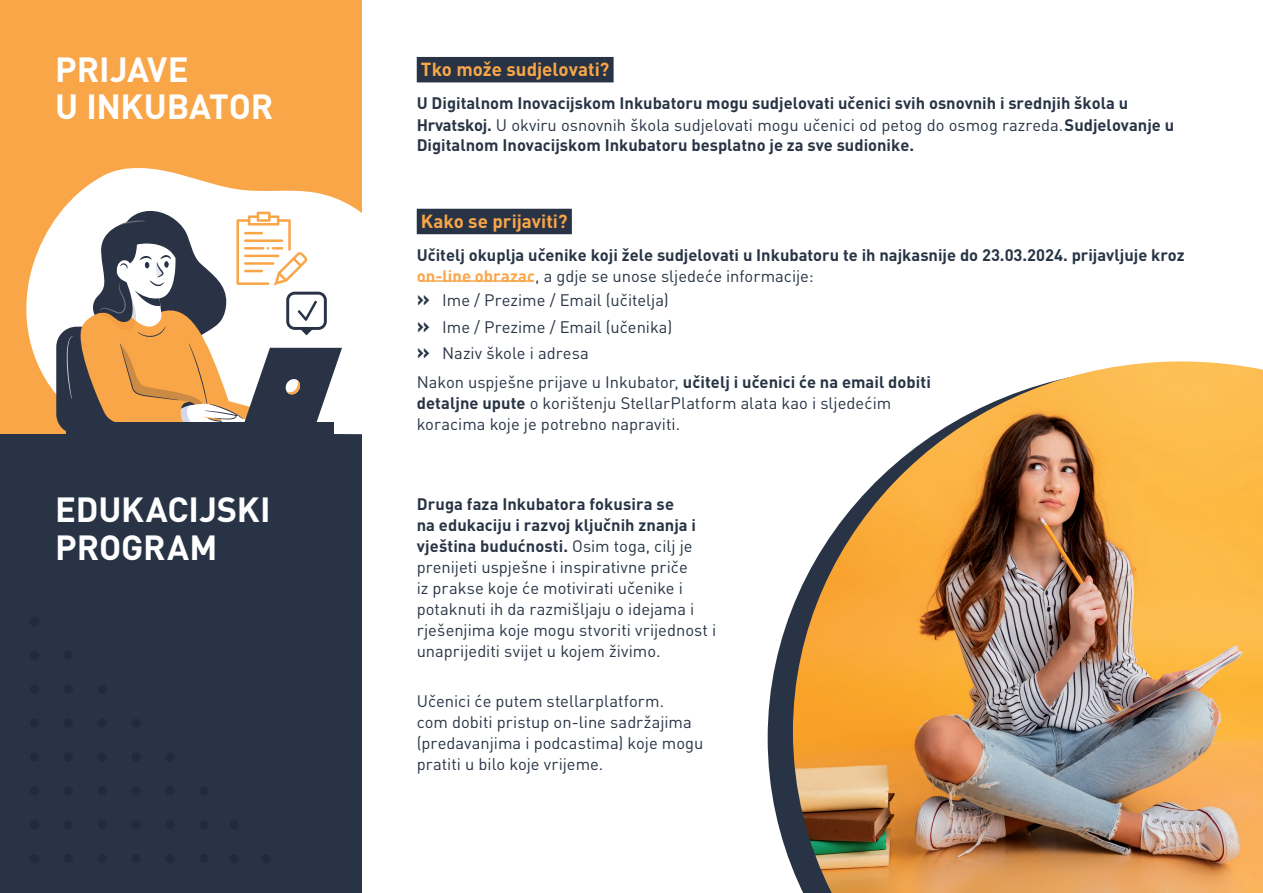
<style>
.page{position:relative;width:1263px;height:893px;background:#fff}
.page>*{position:absolute;margin:0;border:0;box-sizing:border-box;transform-origin:0 0}
.t1{font:700 34.5px/37.5px "DINX";letter-spacing:-.005em;color:#fff}
.t2{font:700 18.75px "DINX";color:#f9a648}
.t3{font:16.5px/21px "DINX";color:#283445}
.t4{font:700 16.5px/21px "DINX";color:#283445}
.s1{font-weight:400}
.s2{color:#f9a648}
.s3{font-weight:700;font-size:21px}
.s4{font-weight:700}
</style>
<div class="page">
<div style="left:0;top:0;width:361px;height:434px;background:#f9a648"></div>
<div style="left:0;top:434px;width:361px;height:459px;background:#283445"></div>
<div style="left:30px;top:854px;width:9px;height:9px;background:#202c3e;border-radius:50%"></div>
<div style="left:64px;top:854px;width:9px;height:9px;background:#202c3e;border-radius:50%"></div>
<div style="left:98px;top:854px;width:9px;height:9px;background:#202c3e;border-radius:50%"></div>
<div style="left:131px;top:854px;width:10px;height:9px;background:#202c3e;border-radius:50%"></div>
<div style="left:165px;top:854px;width:10px;height:9px;background:#202c3e;border-radius:50%"></div>
<div style="left:199px;top:854px;width:9px;height:9px;background:#202c3e;border-radius:50%"></div>
<div style="left:30px;top:820px;width:9px;height:9px;background:#202c3e;border-radius:50%"></div>
<div style="left:64px;top:820px;width:9px;height:9px;background:#202c3e;border-radius:50%"></div>
<div style="left:98px;top:820px;width:9px;height:9px;background:#202c3e;border-radius:50%"></div>
<div style="left:131px;top:820px;width:10px;height:9px;background:#202c3e;border-radius:50%"></div>
<div style="left:165px;top:820px;width:10px;height:9px;background:#202c3e;border-radius:50%"></div>
<div style="left:199px;top:820px;width:9px;height:9px;background:#202c3e;border-radius:50%"></div>
<div style="left:230px;top:854px;width:9px;height:9px;background:#202c3e;border-radius:50%"></div>
<div style="left:262px;top:854px;width:9px;height:9px;background:#202c3e;border-radius:50%"></div>
<div style="left:230px;top:820px;width:9px;height:9px;background:#202c3e;border-radius:50%"></div>
<div style="left:30px;top:786px;width:9px;height:9px;background:#202c3e;border-radius:50%"></div>
<div style="left:64px;top:786px;width:9px;height:9px;background:#202c3e;border-radius:50%"></div>
<div style="left:98px;top:786px;width:9px;height:9px;background:#202c3e;border-radius:50%"></div>
<div style="left:131px;top:786px;width:10px;height:9px;background:#202c3e;border-radius:50%"></div>
<div style="left:165px;top:786px;width:10px;height:9px;background:#202c3e;border-radius:50%"></div>
<div style="left:199px;top:786px;width:9px;height:9px;background:#202c3e;border-radius:50%"></div>
<div style="left:30px;top:752px;width:9px;height:10px;background:#202c3e;border-radius:50%"></div>
<div style="left:64px;top:752px;width:9px;height:10px;background:#202c3e;border-radius:50%"></div>
<div style="left:98px;top:752px;width:9px;height:10px;background:#202c3e;border-radius:50%"></div>
<div style="left:131px;top:752px;width:10px;height:10px;background:#202c3e;border-radius:50%"></div>
<div style="left:165px;top:752px;width:10px;height:10px;background:#202c3e;border-radius:50%"></div>
<div style="left:30px;top:718px;width:9px;height:10px;background:#202c3e;border-radius:50%"></div>
<div style="left:64px;top:718px;width:9px;height:10px;background:#202c3e;border-radius:50%"></div>
<div style="left:98px;top:718px;width:9px;height:10px;background:#202c3e;border-radius:50%"></div>
<div style="left:131px;top:718px;width:10px;height:10px;background:#202c3e;border-radius:50%"></div>
<div style="left:30px;top:685px;width:9px;height:9px;background:#202c3e;border-radius:50%"></div>
<div style="left:64px;top:685px;width:9px;height:9px;background:#202c3e;border-radius:50%"></div>
<div style="left:98px;top:685px;width:9px;height:9px;background:#202c3e;border-radius:50%"></div>
<div style="left:30px;top:651px;width:9px;height:9px;background:#202c3e;border-radius:50%"></div>
<div style="left:64px;top:651px;width:9px;height:9px;background:#202c3e;border-radius:50%"></div>
<div style="left:30px;top:617px;width:9px;height:9px;background:#202c3e;border-radius:50%"></div>
<svg style="left:26px;top:168px;width:336px;height:266px;fill:#fff"></svg>
<div style="left:56px;top:327px;width:74px;height:107px;background:#293345;border-radius:20px"></div>
<div style="left:66px;top:422px;width:267px;height:12px;background:#293345"></div>
<svg style="left:67px;top:208px;width:275px;height:224px"></svg>
<div style="left:417px;top:57px;width:197px;height:25px;background:#283445"></div>
<div style="left:417px;top:209px;width:155px;height:25px;background:#283445"></div>
<hr style="left:420px;top:280px;width:111px;height:2px;background:#f9a648">
<svg style="left:768px;top:607px;width:25px;height:263px;fill:#283445"></svg>
<img style="left:793px;top:361px;width:470px;height:532px">
<h1 class="t1" style="left:55px;top:49px;width:219px">PRIJAVE<br>U INKUBATOR</h1>
<h1 class="t1" style="left:55px;top:490px;width:217px">EDUKACIJSKI<br>PROGRAM</h1>
<p class="t2" style="left:421px;top:57px;width:190px">Tko može sudjelovati?</p>
<p class="t4" style="left:417px;top:92px;width:759px">U Digitalnom Inovacijskom Inkubatoru mogu sudjelovati učenici svih osnovnih i srednjih škola u<br>Hrvatskoj. <span class="s1">U okviru osnovnih škola sudjelovati mogu učenici od petog do osmog razreda.</span> Sudjelovanje u<br>Digitalnom Inovacijskom Inkubatoru besplatno je za sve sudionike.</p>
<p class="t2" style="left:421px;top:209px;width:148px">Kako se prijaviti?</p>
<p class="t4" style="left:417px;top:244px;width:769px;line-height:20.5px">Učitelj okuplja učenike koji žele sudjelovati u Inkubatoru te ih najkasnije do 23.03.2024. prijavljuje kroz <span class="s2">on-line obrazac</span><span class="s1">, a gdje se unose sljedeće informacije:</span></p>
<p class="t3" style="left:417px;top:287px;width:257px;line-height:26.1px"><span class="s3">»</span> Ime / Prezime / Email (učitelja) <span class="s3">»</span> Ime / Prezime / Email (učenika) <span class="s3">»</span> Naziv škole i adresa</p>
<p class="t3" style="left:417px;top:371px;width:516px">Nakon uspješne prijave u Inkubator, <span class="s4">učitelj i učenici će na email dobiti detaljne upute</span> o korištenju StellarPlatform alata kao i sljedećim koracima koje je potrebno napraviti.</p>
<p class="t3" style="left:417px;top:493px;width:301px"><span class="s4">Druga faza Inkubatora fokusira se<br>na edukaciju i razvoj ključnih znanja i vještina budućnosti.</span> Osim toga, cilj je prenijeti uspješne i inspirativne priče<br>iz prakse koje će motivirati učenike i potaknuti ih da razmišljaju o idejama i rješenjima koje mogu stvoriti vrijednost i unaprijediti svijet u kojem živimo.</p>
<p class="t3" style="left:417px;top:690px;width:288px">Učenici će putem stellarplatform.<br>com dobiti pristup on-line sadržajima (predavanjima i podcastima) koje mogu pratiti u bilo koje vrijeme.</p>
</div>
